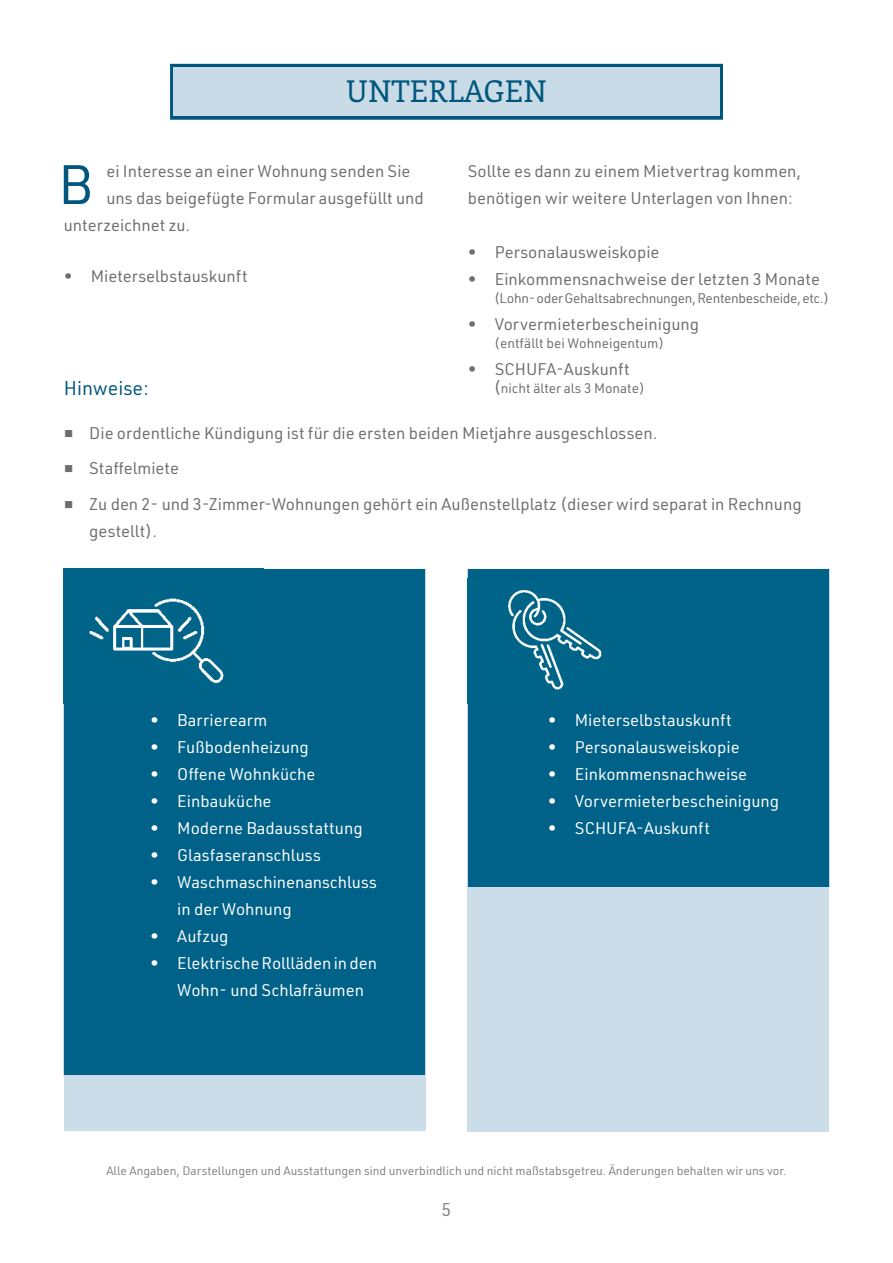
<style>
.page{position:relative;width:893px;height:1263px;background:#fff}
.page>*{position:absolute;margin:0;border:0;box-sizing:border-box;transform-origin:0 0}
.t1{font:54.3px "URWDIN";color:#00577d}
.t2{font:30px "Enriqueta";color:#00577d}
.t3{font:19.5px "URWDIN";color:#00577d}
.t4{font:18px "URWDIN";color:#808285}
.t5{font:16.5px/27px "URWDIN";color:#6c6d70}
.t6{font:16.5px/27px "URWDIN";color:#fff}
.t7{font:13.5px "URWDIN";letter-spacing:-.005em;color:#6c6d70}
.t8{font:12px "URWDIN";color:#808285}
.s1{font-size:16.5px}
.s2{font-family:"Source Sans Pro"}
</style>
<div class="page">
<svg style="left:170px;top:64px;width:553px;height:56px;background:#0b5e82"></svg>
<div style="left:173px;top:67px;width:546px;height:49px;background:#c8dbe7"></div>
<div style="left:64px;top:569px;width:361px;height:506px;background:#006288"></div>
<div style="left:468px;top:569px;width:361px;height:318px;background:#006288"></div>
<div style="left:64px;top:1075px;width:361px;height:56px;background:#cbdde8"></div>
<div style="left:468px;top:887px;width:361px;height:244px;background:#cbdde8"></div>
<img style="left:64px;top:568px;width:200px;height:135px">
<img style="left:467px;top:578px;width:188px;height:126px">
<h2 class="t2" style="left:346px;top:70px;width:202px">UNTERLAGEN</h2>
<h1 class="t1" style="left:58px;top:149px;width:36px">B</h1>
<p class="t5" style="left:106px;top:157px;width:306px">ei Interesse an einer Wohnung senden Sie</p>
<p class="t5" style="left:468px;top:157px;width:335px">Sollte es dann zu einem Mietvertrag kommen, benötigen wir weitere Unterlagen von Ihnen:</p>
<p class="t5" style="left:468px;top:238px;width:193px">• Personalausweiskopie</p>
<p class="t5" style="left:468px;top:265px;width:354px">• Einkommensnachweise der letzten 3 Monate</p>
<p class="t7" style="left:494px;top:289px;width:337px">(Lohn- oder Gehaltsabrechnungen, Rentenbescheide, etc.)</p>
<p class="t5" style="left:468px;top:310px;width:233px">• Vorvermieterbescheinigung</p>
<p class="t7" style="left:494px;top:334px;width:172px">(entfällt bei Wohneigentum)</p>
<p class="t5" style="left:468px;top:355px;width:164px">• SCHUFA-Auskunft</p>
<p class="t7" style="left:494px;top:379px;width:153px"><span class="s1">(</span>nicht älter als 3 Monate)</p>
<p class="t5" style="left:106px;top:184px;width:319px">uns das beigefügte Formular ausgefüllt und</p>
<p class="t5" style="left:64px;top:211px;width:128px">unterzeichnet zu.</p>
<p class="t5" style="left:64px;top:262px;width:185px">• Mieterselbstauskunft</p>
<p class="t3" style="left:64px;top:375px;width:87px">Hinweise:</p>
<p class="t5" style="left:64px;top:419px;width:595px"><span class="s2">■</span> Die ordentliche Kündigung ist für die ersten beiden Mietjahre ausgeschlossen.</p>
<p class="t5" style="left:64px;top:454px;width:117px"><span class="s2">■</span> Staffelmiete</p>
<p class="t5" style="left:89px;top:490px;width:714px;text-indent:-26px"><span class="s2">■</span> Zu den 2- und 3-Zimmer-Wohnungen gehört ein Außenstellplatz (dieser wird separat in Rechnung gestellt).</p>
<p class="t6" style="left:150px;top:706px;width:119px">• Barrierearm</p>
<p class="t6" style="left:150px;top:733px;width:160px">• Fußbodenheizung</p>
<p class="t6" style="left:150px;top:760px;width:167px">• Offene Wohnküche</p>
<p class="t6" style="left:150px;top:787px;width:123px">• Einbauküche</p>
<p class="t6" style="left:150px;top:814px;width:214px">• Moderne Badausstattung</p>
<p class="t6" style="left:150px;top:841px;width:172px">• Glasfaseranschluss</p>
<p class="t6" style="left:177px;top:868px;width:201px;text-indent:-27px">• Waschmaschinenanschluss in der Wohnung</p>
<p class="t6" style="left:150px;top:922px;width:80px">• Aufzug</p>
<p class="t6" style="left:177px;top:949px;width:201px;text-indent:-27px">• Elektrische Rollläden in den<br>Wohn- und Schlafräumen</p>
<p class="t6" style="left:548px;top:706px;width:185px">• Mieterselbstauskunft</p>
<p class="t6" style="left:548px;top:733px;width:193px">• Personalausweiskopie</p>
<p class="t6" style="left:548px;top:760px;width:201px">• Einkommensnachweise</p>
<p class="t6" style="left:548px;top:787px;width:233px">• Vorvermieterbescheinigung</p>
<p class="t6" style="left:548px;top:814px;width:164px">• SCHUFA-Auskunft</p>
<p class="t8" style="left:106px;top:1163px;width:682px">Alle Angaben, Darstellungen und Ausstattungen sind unverbindlich und nicht maßstabsgetreu. Änderungen behalten wir uns vor.</p>
<p class="t4" style="left:442px;top:1197px;width:11px">5</p>
</div>
